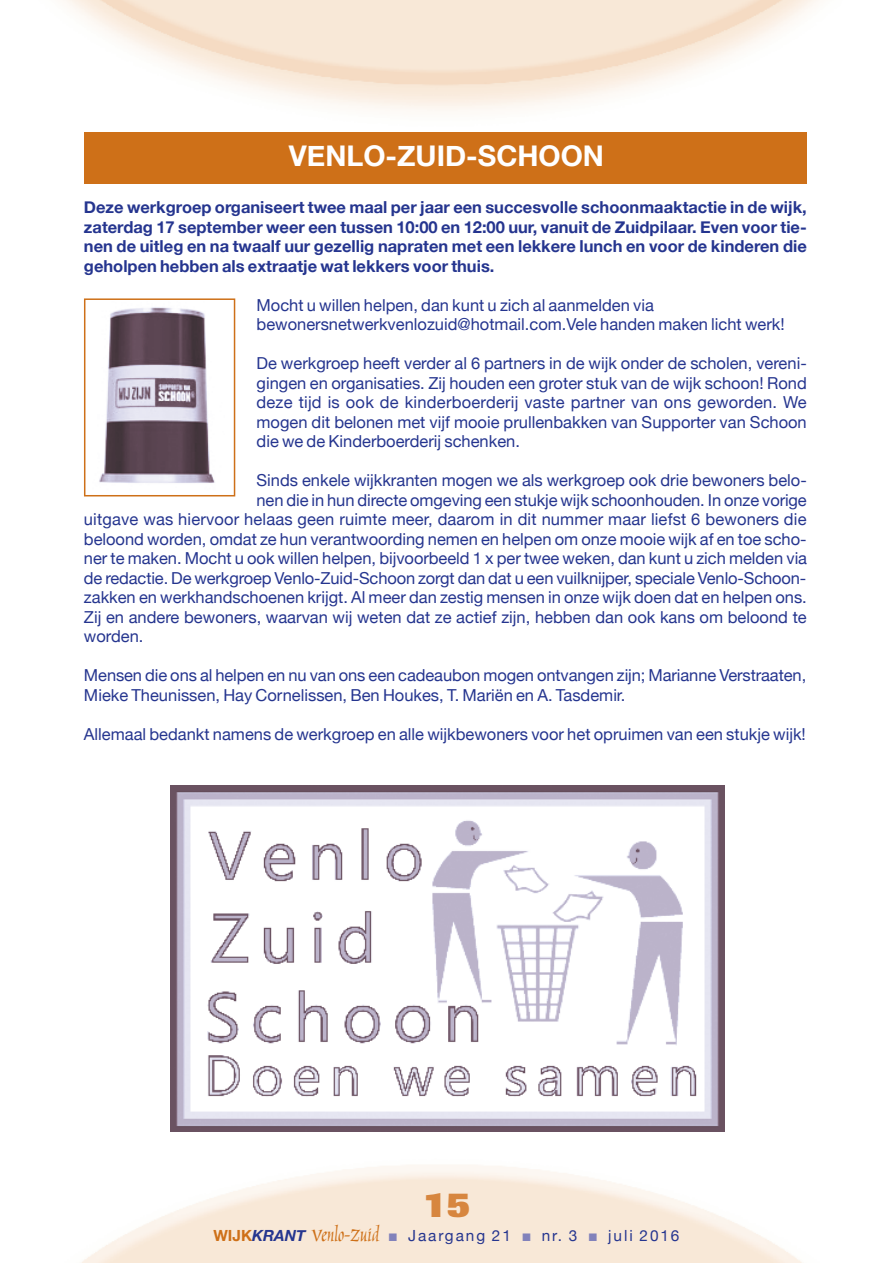
<style>
.page{position:relative;width:893px;height:1263px;background:#fff}
.page>*{position:absolute;margin:0;border:0;box-sizing:border-box;transform-origin:0 0}
.t1{font:800 36px "Imago";color:#d7863f}
.t2{font:700 28.5px "Helvetica Neue";color:#fff}
.t3{font:24.3px "Marigold";color:#ce7018}
.t4{font:16.5px/19.5px "Helvetica Neue";color:#25358f}
.t5{font:700 16.5px/19.5px "Helvetica Neue";color:#25358f;text-align:justify}
.t6{font:15.3px "Helvetica Neue";letter-spacing:.125em;color:#25358f}
.s1{font-family:"Helvetica Neue";font-weight:700;font-size:15.3px}
.s2{font-family:"Helvetica Neue";font-weight:700;font-style:italic;font-size:15.3px;color:#25358f}
.s3{color:#8282bb}
</style>
<div class="page">
<img style="left:81px;top:1096px;width:721px;height:167px">
<div style="left:84px;top:132px;width:723px;height:51px;background:#ce7018"></div>
<img style="left:99px;top:307px;width:116px;height:176px">
<div style="left:84px;top:298px;width:151px;height:198px;border:2px solid #ce7018"></div>
<img style="left:171px;top:785px;width:553px;height:346px">
<h2 class="t2" style="left:289px;top:134px;width:211px">Ven lo-Zuid-Schoon</h2>
<p class="t5" style="left:84px;top:198px;width:724px">Deze werkgroep organiseert twee maal per jaar een succesvolle schoonmaaktactie in de wijk, zaterdag 17 september weer een tussen 10:00 en 12:00 uur, vanuit de Zuidpilaar. Even voor tie&shy;nen de uitleg en na twaalf uur gezellig napraten met een lekkere lunch en voor de kinderen die geholpen hebben als extraatje wat lekkers voor thuis.</p>
<p class="t4" style="left:257px;top:296px;width:530px">Mocht u willen helpen, dan kunt u zich al aanmelden via bewonersnetwerkvenlozuid@hotmail.com.Vele handen maken licht werk!</p>
<p class="t4" style="left:257px;top:354px;width:552px;text-align:justify">De werkgroep heeft verder al 6 partners in de wijk onder de scholen, vereni&shy;gingen en organisaties. Zij houden een groter stuk van de wijk schoon! Rond deze tijd is ook de kinderboerderij vaste partner van ons geworden. We mogen dit belonen met vijf mooie prullenbakken van Supporter van Schoon die we de Kinderboerderij schenken.</p>
<p class="t4" style="left:257px;top:472px;width:552px">Sinds enkele wijkkranten mogen we als werkgroep ook drie bewoners belo-</p>
<p class="t4" style="left:257px;top:491px;width:552px">nen die in hun directe omgeving een stukje wijk schoonhouden. In onze vorige</p>
<p class="t4" style="left:84px;top:511px;width:724px">uitgave was hiervoor helaas geen ruimte meer, daarom in dit nummer maar liefst 6 bewoners die</p>
<p class="t4" style="left:84px;top:530px;width:724px">beloond worden, omdat ze hun verantwoording nemen en helpen om onze mooie wijk af en toe scho-</p>
<p class="t4" style="left:84px;top:550px;width:725px">ner te maken. Mocht u ook willen helpen, bijvoorbeeld 1 x per twee weken, dan kunt u zich melden via</p>
<p class="t4" style="left:84px;top:569px;width:724px">de redactie. De werkgroep Venlo-Zuid-Schoon zorgt dan dat u een vuilknijper, speciale Venlo-Schoon-</p>
<p class="t4" style="left:84px;top:589px;width:724px">zakken en werkhandschoenen krijgt. Al meer dan zestig mensen in onze wijk doen dat en helpen ons.</p>
<p class="t4" style="left:84px;top:608px;width:724px">Zij en andere bewoners, waarvan wij weten dat ze actief zijn, hebben dan ook kans om beloond te</p>
<p class="t4" style="left:84px;top:628px;width:61px">worden.</p>
<p class="t4" style="left:84px;top:667px;width:724px">Mensen die ons al helpen en nu van ons een cadeaubon mogen ontvangen zijn; Marianne Verstraaten,<br>Mieke Theunissen, Hay Cornelissen, Ben Houkes, T. Mariën en A. Tasdemir.</p>
<p class="t4" style="left:84px;top:725px;width:723px">Allemaal bedankt namens de werkgroep en alle wijkbewoners voor het opruimen van een stukje wijk!</p>
<h1 class="t1" style="left:423px;top:1182px;width:48px">15</h1>
<h3 class="t3" style="left:213px;top:1220px;width:167px"><span class="s1">WIJK</span><span class="s2">KRANT</span> Venlo-Zuid</h3>
<p class="t6" style="left:389px;top:1224px;width:292px"><span class="s3">■</span> Jaargang 21 <span class="s3">■</span> nr. 3 <span class="s3">■</span> juli 2016</p>
</div>
